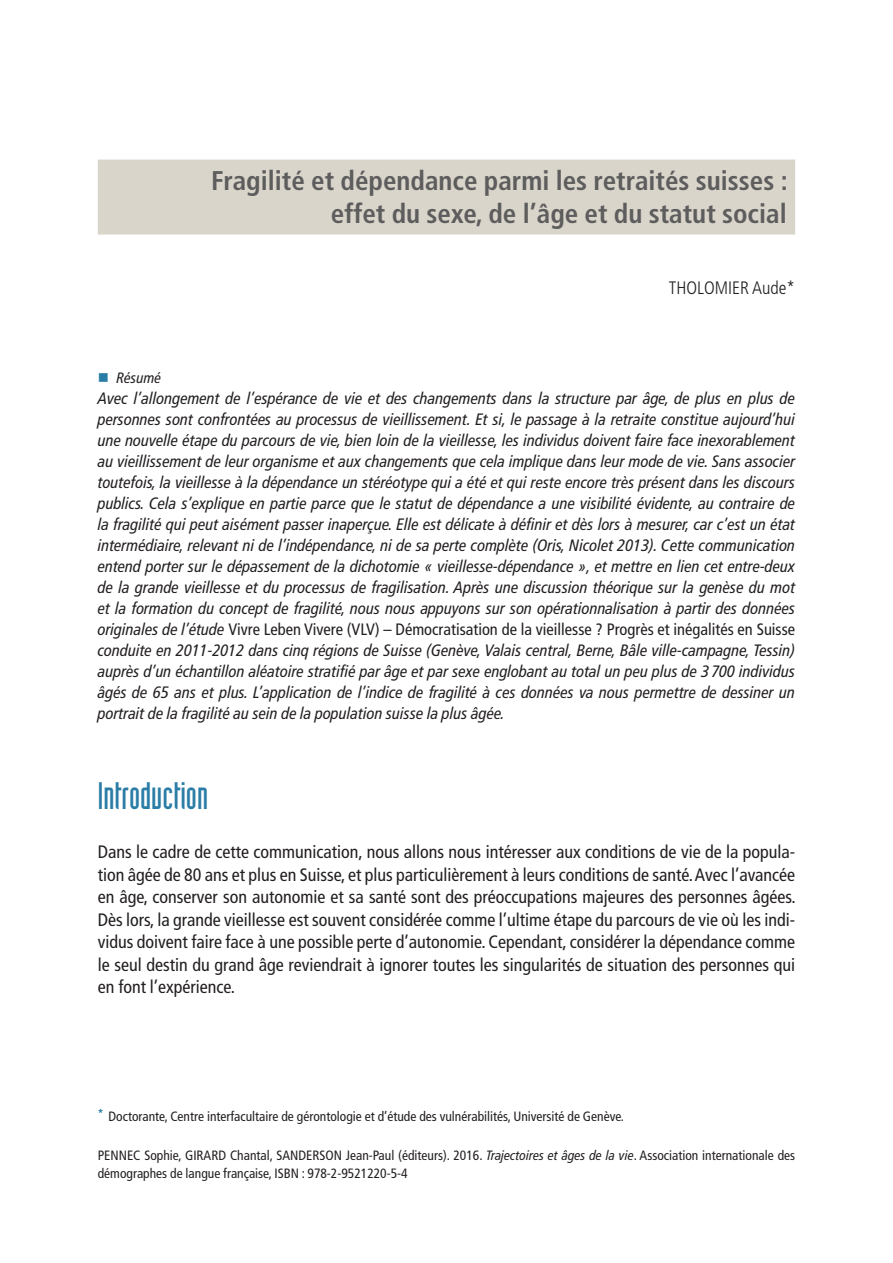
<style>
.page{position:relative;width:893px;height:1263px;background:#fff}
.page>*{position:absolute;margin:0;border:0;box-sizing:border-box;transform-origin:0 0}
.T1{font:37.5px "Industria Solid";color:#2a7da6}
.Chap_Titre_2_lignes{font:700 condensed 27px/33px "Frutiger LT Std";color:#5d5d5d;text-align:right}
.Texte_courant{font:condensed 18px/22.5px "Frutiger LT Std";color:#231f20;text-align:justify}
.Chap_Auteur{font:300 condensed 18px "Frutiger LT Std";color:#231f20}
.Résumé_suite{font:italic condensed 16.5px/21px "Frutiger LT Com";color:#231f20;text-align:justify}
.t1{font:italic condensed 15px "Frutiger LT Com";color:#231f20}
.Note_de_bas_de_page{font:condensed 13.5px/18px "Frutiger LT Std";color:#231f20}
.s1{font-family:"Frutiger LT Std";font-style:normal}
.s2{font-family:"Frutiger LT Com";font-style:italic}
</style>
<div class="page">
<div style="left:98px;top:160px;width:697px;height:75px;background:#dad5cb"></div>
<p class="Chap_Titre_2_lignes" style="left:211px;top:165px;width:578px">Fragilité et dépendance parmi les retraités suisses : effet du sexe, de l’âge et du statut social</p>
<p class="Chap_Auteur" style="left:669px;top:277px;width:128px">THOLOMIER Aude*</p>
<p class="t1" style="left:116px;top:369px;width:46px">Résumé</p>
<p class="Résumé_suite" style="left:98px;top:388px;width:699px">Avec l’allongement de l’espérance de vie et des changements dans la structure par âge, de plus en plus de personnes sont confrontées au processus de vieillissement. Et si, le passage à la retraite constitue aujourd’hui une nouvelle étape du parcours de vie, bien loin de la vieillesse, les individus doivent faire face inexorablement au vieillissement de leur organisme et aux changements que cela implique dans leur mode de vie. Sans associer toutefois, la vieillesse à la dépendance un stéréotype qui a été et qui reste encore très présent dans les discours publics. Cela s’explique en partie parce que le statut de dépendance a une visibilité évidente, au contraire de la fragilité qui peut aisément passer inaperçue. Elle est délicate à définir et dès lors à mesurer, car c’est un état intermédiaire, relevant ni de l’indépendance, ni de sa perte complète (Oris, Nicolet 2013). Cette communication entend porter sur le dépassement de la dichotomie « vieillesse-dépendance », et mettre en lien cet entre-deux de la grande vieillesse et du processus de fragilisation. Après une discussion théorique sur la genèse du mot et la formation du concept de fragilité, nous nous appuyons sur son opérationnalisation à partir des données originales de l’étude <span class="s1">Vivre Leben Vivere (VLV) – Démocratisation de la vieillesse ? Progrès et inégalités en Suisse </span>conduite en 2011-2012 dans cinq régions de Suisse (Genève, Valais central, Berne, Bâle ville-campagne, Tessin) auprès d’un échantillon aléatoire stratifié par âge et par sexe englobant au total un peu plus de 3 700 individus âgés de 65 ans et plus. L’application de l’indice de fragilité à ces données va nous permettre de dessiner un portrait de la fragilité au sein de la population suisse la plus âgée.</p>
<p class="T1" style="left:98px;top:775px;width:112px">Introduction</p>
<p class="Texte_courant" style="left:98px;top:841px;width:699px">Dans le cadre de cette communication, nous allons nous intéresser aux conditions de vie de la popula&shy;tion âgée de 80 ans et plus en Suisse, et plus particulièrement à leurs conditions de santé. Avec l’avancée en âge, conserver son autonomie et sa santé sont des préoccupations majeures des personnes âgées.<br>Dès lors, la grande vieillesse est souvent considérée comme l’ultime étape du parcours de vie où les indi&shy;vidus doivent faire face à une possible perte d’autonomie. Cependant, considérer la dépendance comme le seul destin du grand âge reviendrait à ignorer toutes les singularités de situation des personnes qui en font l’expérience.</p>
<p class="Note_de_bas_de_page" style="left:98px;top:1107px;width:528px"><sup>*</sup> Doctorante, Centre interfacultaire de gérontologie et d’étude des vulnérabilités, Université de Genève.</p>
<p class="Note_de_bas_de_page" style="left:98px;top:1146px;width:699px">PENNEC Sophie, GIRARD Chantal, SANDERSON Jean-Paul (éditeurs). 2016. <span class="s2">Trajectoires et âges de la vie</span>. Association internationale des démographes de langue française, ISBN : 978-2-9521220-5-4</p>
</div>
